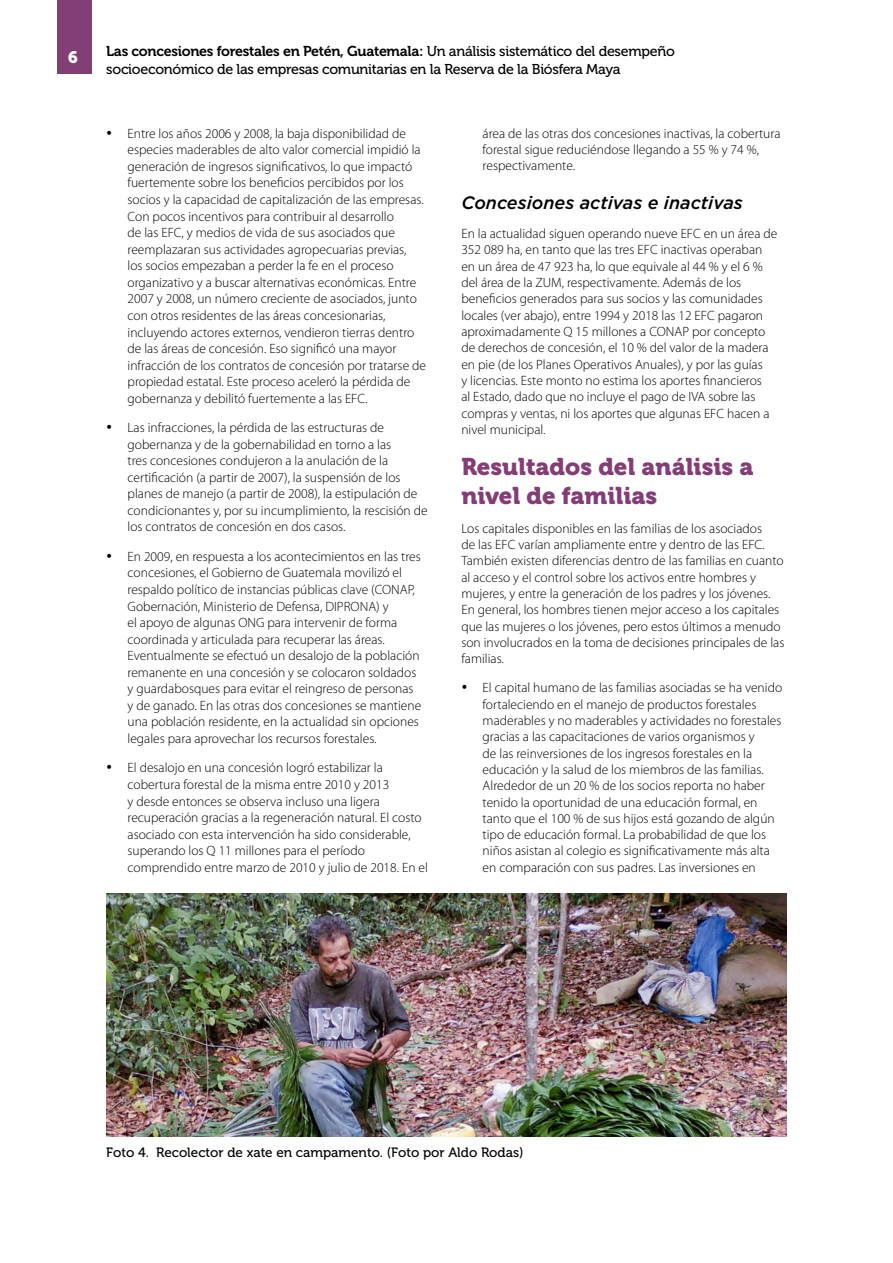
<style>
.page{position:relative;width:893px;height:1263px;background:#fff}
.page>*{position:absolute;margin:0;border:0;box-sizing:border-box;transform-origin:0 0}
.t1{font:24px/28.7px "Museo 900";color:#843e76}
.t2{font:italic 500 18px "Gotham";color:#000}
.t3{font:16.5px "Museo 900";color:#fff}
.t4{font:14.25px "Museo 700";letter-spacing:-.02em;color:#000}
.t5{font:14.25px "Museo 500";letter-spacing:-.02em;color:#000}
.t6{font:300 13.5px/16.5px "Myriad Pro";color:#000}
.t7{font:13.5px "Museo 500";color:#000}
.s1{font-family:"Museo 500"}
</style>
<div class="page">
<img style="left:106px;top:893px;width:681px;height:243px">
<div style="left:57px;top:0;width:34px;height:74px;background:#843e76"></div>
<p class="t3" style="left:68px;top:48px;width:11px">6</p>
<p class="t4" style="left:106px;top:43px;width:570px">Las concesiones forestales en Petén, Guatemala: <span class="s1">Un análisis sistemático del desempeño</span></p>
<p class="t5" style="left:106px;top:61px;width:516px">socioeconómico de las empresas comunitarias en la Reserva de la Biósfera Maya</p>
<p class="t6" style="left:128px;top:125px;width:300px;text-indent:-21px">• Entre los años 2006 y 2008, la baja disponibilidad de especies maderables de alto valor comercial impidió la generación de ingresos significativos, lo que impactó fuertemente sobre los beneficios percibidos por los socios y la capacidad de capitalización de las empresas.<br>Con pocos incentivos para contribuir al desarrollo<br>de las EFC, y medios de vida de sus asociados que reemplazaran sus actividades agropecuarias previas,<br>los socios empezaban a perder la fe en el proceso organizativo y a buscar alternativas económicas. Entre 2007 y 2008, un número creciente de asociados, junto con otros residentes de las áreas concesionarias, incluyendo actores externos, vendieron tierras dentro de las áreas de concesión. Eso significó una mayor infracción de los contratos de concesión por tratarse de propiedad estatal. Este proceso aceleró la pérdida de gobernanza y debilitó fuertemente a las EFC.</p>
<p class="t6" style="left:128px;top:420px;width:302px;text-indent:-21px">• Las infracciones, la pérdida de las estructuras de gobernanza y de la gobernabilidad en torno a las<br>tres concesiones condujeron a la anulación de la certificación (a partir de 2007), la suspensión de los planes de manejo (a partir de 2008), la estipulación de condicionantes y, por su incumplimiento, la rescisión de los contratos de concesión en dos casos.</p>
<p class="t6" style="left:128px;top:548px;width:295px;text-indent:-21px">• En 2009, en respuesta a los acontecimientos en las tres concesiones, el Gobierno de Guatemala movilizó el respaldo político de instancias públicas clave (CONAP, Gobernación, Ministerio de Defensa, DIPRONA) y<br>el apoyo de algunas ONG para intervenir de forma coordinada y articulada para recuperar las áreas.<br>Eventualmente se efectuó un desalojo de la población remanente en una concesión y se colocaron soldados y guardabosques para evitar el reingreso de personas y de ganado. En las otras dos concesiones se mantiene una población residente, en la actualidad sin opciones legales para aprovechar los recursos forestales.</p>
<p class="t6" style="left:128px;top:760px;width:302px;text-indent:-21px">• El desalojo en una concesión logró estabilizar la cobertura forestal de la misma entre 2010 y 2013<br>y desde entonces se observa incluso una ligera recuperación gracias a la regeneración natural. El costo asociado con esta intervención ha sido considerable, superando los Q 11 millones para el período comprendido entre marzo de 2010 y julio de 2018. En el</p>
<p class="t6" style="left:483px;top:125px;width:299px">área de las otras dos concesiones inactivas, la cobertura forestal sigue reduciéndose llegando a 55 % y 74 %, respectivamente.</p>
<h2 class="t2" style="left:461px;top:191px;width:283px">Concesiones activas e inactivas</h2>
<p class="t6" style="left:461px;top:226px;width:318px">En la actualidad siguen operando nueve EFC en un área de 352 089 ha, en tanto que las tres EFC inactivas operaban en un área de 47 923 ha, lo que equivale al 44 % y el 6 % del área de la ZUM, respectivamente. Además de los beneficios generados para sus socios y las comunidades locales (ver abajo), entre 1994 y 2018 las 12 EFC pagaron aproximadamente Q 15 millones a CONAP por concepto de derechos de concesión, el 10 % del valor de la madera en pie (de los Planes Operativos Anuales), y por las guías<br>y licencias. Este monto no estima los aportes financieros<br>al Estado, dado que no incluye el pago de IVA sobre las compras y ventas, ni los aportes que algunas EFC hacen a nivel municipal.</p>
<h1 class="t1" style="left:461px;top:453px;width:294px">Resultados del análisis a nivel de familias</h1>
<p class="t6" style="left:461px;top:520px;width:324px">Los capitales disponibles en las familias de los asociados<br>de las EFC varían ampliamente entre y dentro de las EFC.<br>También existen diferencias dentro de las familias en cuanto al acceso y el control sobre los activos entre hombres y mujeres, y entre la generación de los padres y los jóvenes.<br>En general, los hombres tienen mejor acceso a los capitales que las mujeres o los jóvenes, pero estos últimos a menudo son involucrados en la toma de decisiones principales de las familias.</p>
<p class="t6" style="left:483px;top:680px;width:301px;text-indent:-21px">• El capital humano de las familias asociadas se ha venido fortaleciendo en el manejo de productos forestales maderables y no maderables y actividades no forestales gracias a las capacitaciones de varios organismos y<br>de las reinversiones de los ingresos forestales en la educación y la salud de los miembros de las familias.<br>Alrededor de un 20 % de los socios reporta no haber tenido la oportunidad de una educación formal, en tanto que el 100 % de sus hijos está gozando de algún tipo de educación formal. La probabilidad de que los niños asistan al colegio es significativamente más alta en comparación con sus padres. Las inversiones en</p>
<p class="t7" style="left:106px;top:1145px;width:419px">Foto 4. Recolector de xate en campamento. (Foto por Aldo Rodas)</p>
</div>
